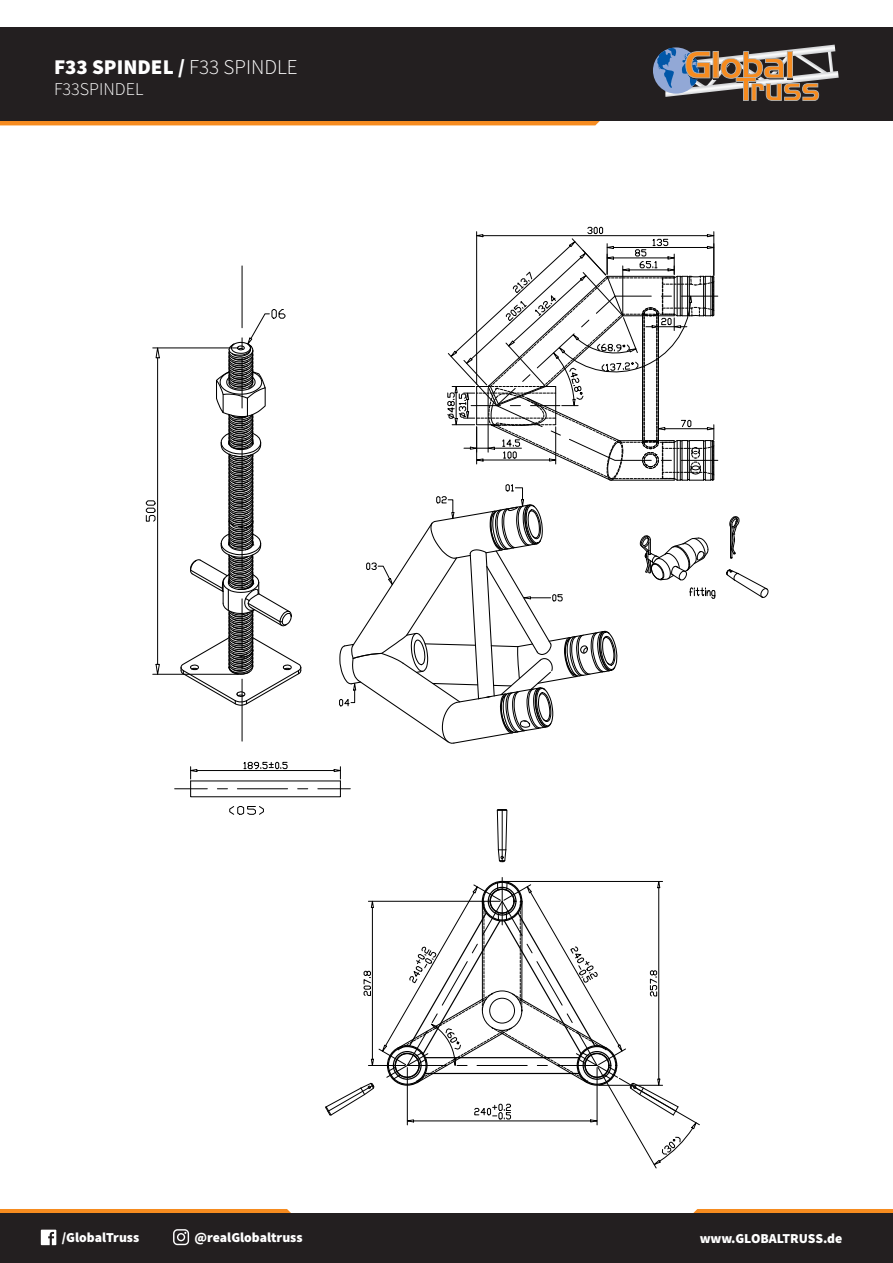
<style>
.page{position:relative;width:893px;height:1263px;background:#fff}
.page>*{position:absolute;margin:0;border:0;box-sizing:border-box;transform-origin:0 0}
.t1{font:900 21px "Source Sans Pro";color:#fff}
.t2{font:300 18px "Source Sans Pro";color:#fff}
.t3{font:900 13.65px "Source Sans Pro";color:#fff}
.s1{font-weight:300}
</style>
<div class="page">
<hr style="left:0;top:121px;width:600px;height:4px;background:#f68b1f">
<div style="left:0;top:28px;width:893px;height:93px;background:#231f20"></div>
<img style="left:814px;top:45px;width:21px;height:25px">
<img style="left:819px;top:71px;width:20px;height:25px">
<div style="left:653px;top:47px;width:46px;height:47px;background:#92a8d6;border-radius:50%"></div>
<svg style="left:657px;top:47px;width:162px;height:54px"></svg>
<svg style="left:693px;top:1209px;width:200px;height:4px"></svg>
<div style="left:0;top:1213px;width:893px;height:50px;background:#231f20"></div>
<svg style="left:0;top:1209px;width:291px;height:37px"></svg>
<div style="left:745px;top:797px;width:9px;height:9px;border:1px solid #000;border-radius:50%"></div>
<div style="left:741px;top:793px;width:17px;height:17px;border:1px solid #000;border-radius:50%"></div>
<svg style="left:729px;top:516px;width:11px;height:43px"></svg>
<hr style="left:681px;top:460px;width:37px;height:1px;background:#000">
<hr style="left:242px;top:679px;width:1px;height:62px;background:#000">
<hr style="left:242px;top:266px;width:1px;height:62px;background:#000">
<hr style="left:153px;top:348px;width:85px;height:1px;background:#000">
<hr style="left:153px;top:674px;width:85px;height:1px;background:#000">
<hr style="left:157px;top:358px;width:1px;height:306px;background:#000">
<svg style="left:155px;top:347px;width:5px;height:11px"></svg>
<svg style="left:155px;top:664px;width:5px;height:11px"></svg>
<svg style="left:146px;top:500px;width:10px;height:22px"></svg>
<svg style="left:180px;top:309px;width:122px;height:397px"></svg>
<hr style="left:175px;top:788px;width:32px;height:1px;background:#000">
<hr style="left:237px;top:788px;width:51px;height:1px;background:#000">
<hr style="left:318px;top:788px;width:32px;height:1px;background:#000">
<hr style="left:197px;top:770px;width:137px;height:1px;background:#000">
<svg style="left:190px;top:767px;width:7px;height:12px"></svg>
<svg style="left:334px;top:767px;width:7px;height:12px"></svg>
<svg style="left:243px;top:761px;width:45px;height:8px"></svg>
<svg style="left:229px;top:806px;width:35px;height:9px"></svg>
<hr style="left:681px;top:296px;width:37px;height:1px;background:#000">
<svg style="left:726px;top:569px;width:43px;height:29px"></svg>
<svg style="left:339px;top:227px;width:378px;height:517px"></svg>
<hr style="left:502px;top:877px;width:1px;height:48px;background:#000">
<svg style="left:496px;top:809px;width:12px;height:53px"></svg>
<svg style="left:325px;top:878px;width:375px;height:291px"></svg>
<h1 class="t1" style="left:54px;top:52px;width:245px">F33 SPINDEL / <span class="s1">F33 SPINDLE</span></h1>
<h2 class="t2" style="left:54px;top:78px;width:91px">F33SPINDEL</h2>
<p class="t3" style="left:62px;top:1228px;width:79px">/GlobalTruss</p>
<p class="t3" style="left:195px;top:1228px;width:109px">@realGlobaltruss</p>
<p class="t3" style="left:700px;top:1228px;width:144px">www.GLOBALTRUSS.de</p>
</div>
